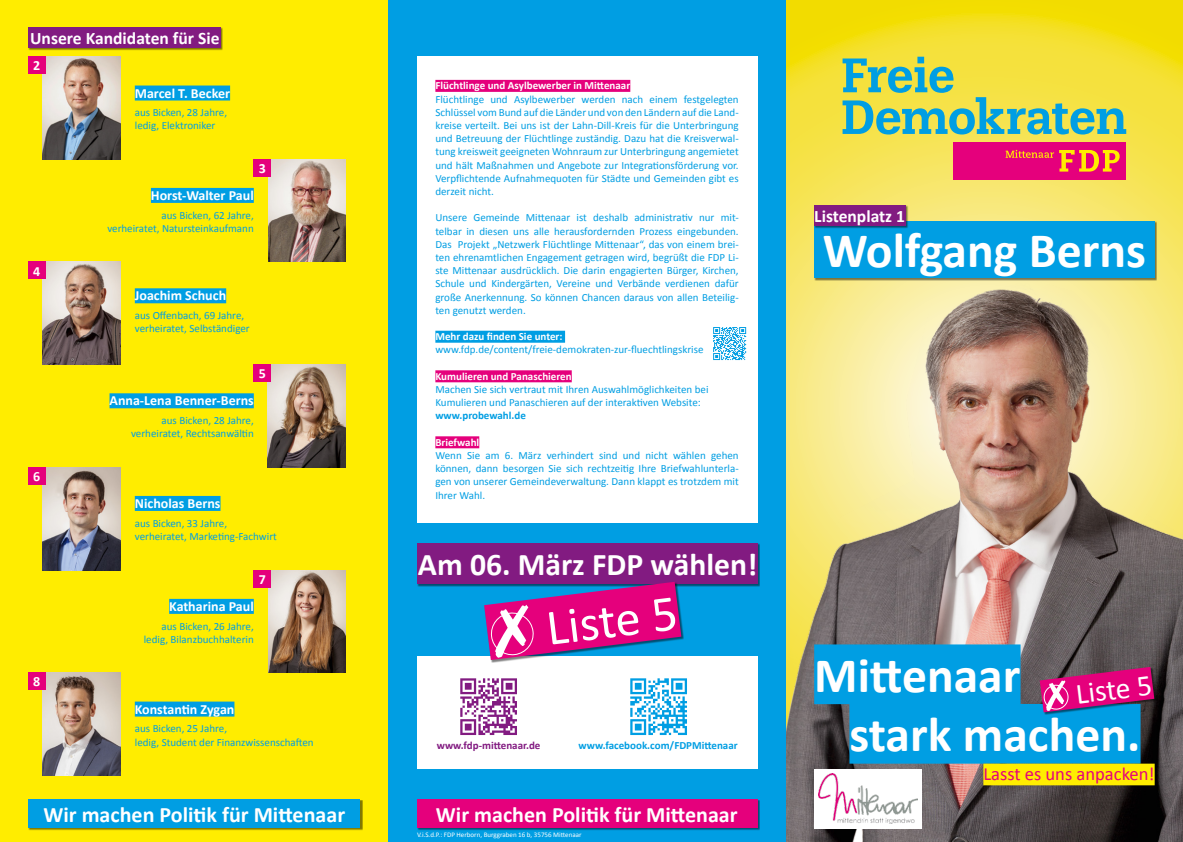
<style>
.page{position:relative;width:1183px;height:842px;background:#fff}
.page>*{position:absolute;margin:0;border:0;box-sizing:border-box;transform-origin:0 0}
.t1{font:50.9px "Calibri";color:#fff}
.t2{font:700 49.8px "Calibri";color:#fff}
.t3{font:700 49.7px/59.5px "Calibri";color:#fff}
.t4{font:700 31.6px "Calibri";color:#fff}
.t5{font:29.6px "Calibri";color:#fff}
.t6{font:700 22px "Calibri";color:#fff}
.t7{font:18.6px "Calibri";color:#e5007c}
.t8{font:700 17.5px "Calibri";color:#fff}
.t9{font:700 14px "Calibri";color:#fff}
.t10{font:11px/13.2px "Calibri";color:#009ee3}
.t11{font:700 11px "Calibri";color:#fff}
.t12{font:700 11px "Calibri";color:#009ee3}
.t13{font:700 11px "Calibri";color:#821b81}
.t14{font:7px "Calibri";color:#fff}
</style>
<div class="page">
<svg style="left:785px;top:0;width:397px;height:272px;background:#f2e13e"></svg>
<img style="left:785px;top:272px;width:397px;height:570px">
<div style="left:814px;top:221px;width:342px;height:60px;background:#000;opacity:.5"></div>
<div style="left:814px;top:221px;width:340px;height:57px;background:#009ee3"></div>
<div style="left:813px;top:205px;width:95px;height:23px;background:#000;opacity:.5"></div>
<div style="left:813px;top:205px;width:92px;height:21px;background:#821b81"></div>
<div style="left:0;top:0;width:388px;height:842px;background:#ffed00"></div>
<div style="left:388px;top:0;width:397px;height:842px;background:#009ee3"></div>
<div style="left:28px;top:27px;width:195px;height:23px;background:#000;opacity:.5"></div>
<div style="left:28px;top:27px;width:193px;height:20px;background:#821b81"></div>
<div style="left:953px;top:142px;width:172px;height:38px;background:#e5007c"></div>
<svg style="left:842px;top:57px;width:283px;height:78px;background:#b1cf6e"></svg>
<svg style="left:1005px;top:150px;width:114px;height:22px"></svg>
<div style="left:814px;top:644px;width:206px;height:60px;background:#009ee3"></div>
<div style="left:849px;top:704px;width:291px;height:60px;background:#009ee3"></div>
<div style="left:983px;top:764px;width:171px;height:21px;background:#ffed00"></div>
<div style="left:1039px;top:667px;width:117px;height:48px;background:#000;opacity:.5"></div>
<svg style="left:1039px;top:667px;width:114px;height:45px;background:#b12b81"></svg>
<div style="left:417px;top:57px;width:340px;height:466px;background:#fff"></div>
<div style="left:435px;top:80px;width:195px;height:12px;background:#e5007c"></div>
<div style="left:435px;top:331px;width:130px;height:12px;background:#009ee3"></div>
<div style="left:435px;top:370px;width:136px;height:12px;background:#e5007c"></div>
<div style="left:435px;top:436px;width:44px;height:12px;background:#e5007c"></div>
<div style="left:417px;top:800px;width:342px;height:31px;background:#000;opacity:.5"></div>
<div style="left:417px;top:800px;width:340px;height:28px;background:#e5007c"></div>
<svg style="left:713px;top:327px;width:33px;height:33px"></svg>
<div style="left:417px;top:543px;width:342px;height:44px;background:#000;opacity:.5"></div>
<div style="left:417px;top:543px;width:340px;height:41px;background:#821b81"></div>
<div style="left:417px;top:657px;width:340px;height:112px;background:#fff"></div>
<svg style="left:460px;top:678px;width:57px;height:57px"></svg>
<svg style="left:630px;top:678px;width:56px;height:57px"></svg>
<div style="left:484px;top:582px;width:200px;height:81px;background:#000;opacity:.5"></div>
<svg style="left:484px;top:582px;width:197px;height:78px"></svg>
<img style="left:43px;top:262px;width:77px;height:103px">
<img style="left:268px;top:365px;width:78px;height:102px">
<img style="left:268px;top:570px;width:78px;height:103px">
<img style="left:42px;top:467px;width:78px;height:103px">
<img style="left:268px;top:159px;width:78px;height:103px">
<img style="left:43px;top:57px;width:78px;height:102px">
<div style="left:28px;top:57px;width:17px;height:17px;background:#e5007c"></div>
<div style="left:135px;top:86px;width:95px;height:15px;background:#009ee3"></div>
<div style="left:254px;top:159px;width:17px;height:17px;background:#e5007c"></div>
<div style="left:28px;top:262px;width:17px;height:17px;background:#e5007c"></div>
<div style="left:254px;top:365px;width:17px;height:17px;background:#e5007c"></div>
<div style="left:28px;top:467px;width:17px;height:17px;background:#e5007c"></div>
<div style="left:254px;top:570px;width:17px;height:17px;background:#e5007c"></div>
<img style="left:43px;top:673px;width:77px;height:102px">
<div style="left:28px;top:673px;width:17px;height:17px;background:#e5007c"></div>
<div style="left:151px;top:188px;width:103px;height:15px;background:#009ee3"></div>
<div style="left:135px;top:288px;width:91px;height:15px;background:#009ee3"></div>
<div style="left:109px;top:393px;width:145px;height:15px;background:#009ee3"></div>
<div style="left:135px;top:496px;width:85px;height:15px;background:#009ee3"></div>
<div style="left:169px;top:599px;width:85px;height:15px;background:#009ee3"></div>
<div style="left:135px;top:701px;width:99px;height:15px;background:#009ee3"></div>
<div style="left:28px;top:800px;width:335px;height:31px;background:#000;opacity:.5"></div>
<div style="left:28px;top:800px;width:332px;height:28px;background:#009ee3"></div>
<div style="left:813px;top:769px;width:108px;height:59px;background:#fff"></div>
<img style="left:818px;top:773px;width:99px;height:51px">
<h3 class="t8" style="left:30px;top:27px;width:191px">Unsere Kandidaten für Sie</h3>
<p class="t9" style="left:33px;top:57px;width:9px">2</p>
<p class="t9" style="left:33px;top:262px;width:9px">4</p>
<p class="t9" style="left:33px;top:467px;width:9px">6</p>
<p class="t9" style="left:33px;top:673px;width:9px">8</p>
<p class="t9" style="left:135px;top:84px;width:97px">Marcel T. Becker</p>
<p class="t10" style="left:135px;top:106px;width:94px">aus Bicken, 28 Jahre, ledig, Elektroniker</p>
<p class="t9" style="left:259px;top:159px;width:9px">3</p>
<p class="t9" style="left:151px;top:186px;width:104px">Horst-Walter Paul</p>
<p class="t10" style="left:107px;top:208px;width:148px;text-align:right">aus Bicken, 62 Jahre, verheiratet, Natursteinkaufmann</p>
<p class="t9" style="left:135px;top:287px;width:93px">Joachim Schuch</p>
<p class="t10" style="left:135px;top:309px;width:116px">aus Offenbach, 69 Jahre, verheiratet, Selbständiger</p>
<p class="t9" style="left:259px;top:365px;width:9px">5</p>
<p class="t9" style="left:109px;top:392px;width:146px">Anna-Lena Benner-Berns</p>
<p class="t10" style="left:131px;top:414px;width:124px;text-align:right">aus Bicken, 28 Jahre, verheiratet, Rechtsanwältin</p>
<p class="t9" style="left:135px;top:494px;width:87px">Nicholas Berns</p>
<p class="t10" style="left:135px;top:516px;width:143px">aus Bicken, 33 Jahre, verheiratet, Marketing-Fachwirt</p>
<p class="t9" style="left:259px;top:570px;width:9px">7</p>
<p class="t9" style="left:169px;top:597px;width:86px">Katharina Paul</p>
<p class="t10" style="left:144px;top:619px;width:112px;text-align:right">aus Bicken, 26 Jahre, ledig, Bilanzbuchhalterin</p>
<p class="t9" style="left:135px;top:700px;width:101px">Konstantin Zygan</p>
<p class="t10" style="left:135px;top:722px;width:180px">aus Bicken, 25 Jahre,<br>ledig, Student der Finanzwissenschaften</p>
<p class="t11" style="left:435px;top:79px;width:196px">Flüchtlinge und Asylbewerber in Mittenaar</p>
<p class="t10" style="left:435px;top:92px;width:305px;text-align:justify">Flüchtlinge und Asylbewerber werden nach einem festgelegten Schlüssel vom Bund auf die Länder und von den Ländern auf die Land&shy;kreise verteilt. Bei uns ist der Lahn-Dill-Kreis für die Unterbringung und Betreuung der Flüchtlinge zuständig. Dazu hat die Kreisverwal&shy;tung kreisweit geeigneten Wohnraum zur Unterbringung angemietet und hält Maßnahmen und Angebote zur Integrationsförderung vor.<br>Verpflichtende Aufnahmequoten für Städte und Gemeinden gibt es derzeit nicht.</p>
<p class="t10" style="left:435px;top:211px;width:305px;text-align:justify">Unsere Gemeinde Mittenaar ist deshalb administrativ nur mit&shy;telbar in diesen uns alle herausfordernden Prozess eingebunden.<br>Das Projekt „Netzwerk Flüchtlinge Mittenaar“, das von einem brei&shy;ten ehrenamtlichen Engagement getragen wird, begrüßt die FDP Li&shy;ste Mittenaar ausdrücklich. Die darin engagierten Bürger, Kirchen, Schule und Kindergärten, Vereine und Verbände verdienen dafür große Anerkennung. So können Chancen daraus von allen Beteilig&shy;ten genutzt werden.</p>
<p class="t11" style="left:435px;top:329px;width:129px">Mehr dazu finden Sie unter:</p>
<p class="t10" style="left:435px;top:343px;width:270px">www.fdp.de/content/freie-demokraten-zur-fluechtlingskrise</p>
<p class="t11" style="left:435px;top:369px;width:138px">Kumulieren und Panaschieren</p>
<p class="t10" style="left:435px;top:383px;width:274px">Machen Sie sich vertraut mit Ihren Auswahlmöglichkeiten bei<br>Kumulieren und Panaschieren auf der interaktiven Website:</p>
<p class="t12" style="left:435px;top:409px;width:92px">www.probewahl.de</p>
<p class="t11" style="left:435px;top:435px;width:45px">Briefwahl</p>
<p class="t10" style="left:435px;top:449px;width:305px;text-align:justify">Wenn Sie am 6. März verhindert sind und nicht wählen gehen können, dann besorgen Sie sich rechtzeitig Ihre Briefwahlunterla&shy;gen von unserer Gemeindeverwaltung. Dann klappt es trotzdem mit Ihrer Wahl.</p>
<h3 class="t4" style="left:418px;top:545px;width:341px">Am 06. März FDP wählen!</h3>
<h1 class="t1" style="left:542px;top:596px;width:133px;rotate:-7deg">Liste 5</h1>
<p class="t13" style="left:436px;top:738px;width:105px">www.fdp-mittenaar.de</p>
<p class="t12" style="left:578px;top:738px;width:160px">www.facebook.com/FDPMittenaar</p>
<h3 class="t6" style="left:43px;top:801px;width:303px">Wir machen Politik für Mittenaar</h3>
<h3 class="t6" style="left:436px;top:801px;width:303px">Wir machen Politik für Mittenaar</h3>
<p class="t14" style="left:417px;top:831px;width:166px">V.i.S.d.P.: FDP Herborn, Burggraben 16 b, 35756 Mittenaar</p>
<h3 class="t8" style="left:814px;top:205px;width:92px">Listenplatz 1</h3>
<h2 class="t2" style="left:822px;top:219px;width:325px">Wolfgang Berns</h2>
<h3 class="t3" style="left:849px;top:645px;width:292px;text-indent:-35px">Mittenaar<br>stark machen.</h3>
<h3 class="t7" style="left:983px;top:762px;width:173px">Lasst es uns anpacken!</h3>
<h3 class="t5" style="left:1073px;top:675px;width:78px;rotate:-7deg">Liste 5</h3>
</div>
